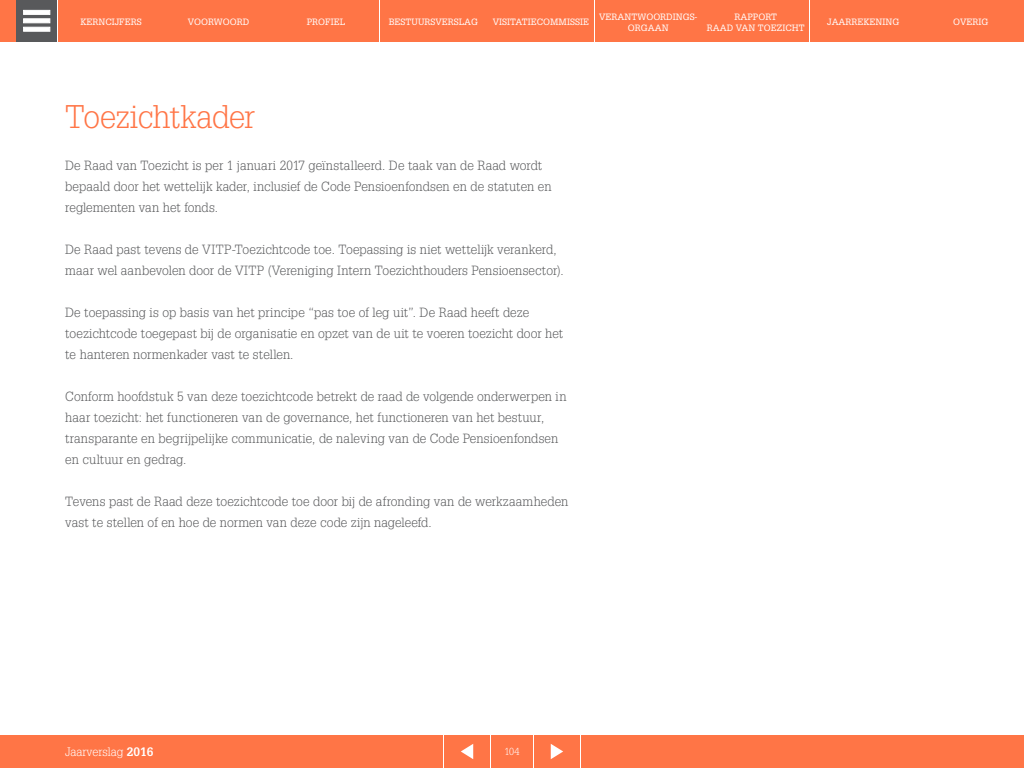
<style>
.page{position:relative;width:1024px;height:768px;background:#fff}
.page>*{position:absolute;margin:0;border:0;box-sizing:border-box;transform-origin:0 0}
.t1{font:300 32px "Glypha LT Std";letter-spacing:-.02em;color:#ff7546}
.t2{font:300 13px/21px "Glypha LT Std";color:#58595b}
.t3{font:300 12px "Glypha LT Std";color:#fff}
.t4{font:300 10px "Glypha LT Std";color:#fff}
.t5{font:9px/10.7px "Glypha LT Std";color:#fff;text-align:center}
.s1{font-weight:700}
</style>
<div class="page">
<div style="left:0;top:735px;width:443px;height:33px;background:#ff7546"></div>
<div style="left:581px;top:735px;width:443px;height:33px;background:#ff7546"></div>
<div style="left:444px;top:735px;width:46px;height:33px;background:#ff7546"></div>
<svg style="left:461px;top:744px;width:12px;height:15px"></svg>
<div style="left:534px;top:735px;width:46px;height:33px;background:#ff7546"></div>
<svg style="left:551px;top:744px;width:12px;height:15px"></svg>
<div style="left:491px;top:735px;width:42px;height:33px;background:#ff7546"></div>
<div style="left:58px;top:0;width:106px;height:42px;background:#ff7546"></div>
<div style="left:165px;top:0;width:107px;height:42px;background:#ff7546"></div>
<div style="left:273px;top:0;width:106px;height:42px;background:#ff7546"></div>
<div style="left:380px;top:0;width:107px;height:42px;background:#ff7546"></div>
<div style="left:810px;top:0;width:107px;height:42px;background:#ff7546"></div>
<div style="left:595px;top:0;width:107px;height:42px;background:#ff7546"></div>
<div style="left:703px;top:0;width:106px;height:42px;background:#ff7546"></div>
<div style="left:918px;top:0;width:106px;height:42px;background:#ff7546"></div>
<div style="left:488px;top:0;width:106px;height:42px;background:#ff7546"></div>
<div style="left:17px;top:0;width:40px;height:42px;background:#58595b"></div>
<div style="left:23px;top:10px;width:27px;height:5px;background:#fff"></div>
<svg style="left:23px;top:18px;width:27px;height:5px"></svg>
<svg style="left:23px;top:27px;width:27px;height:5px"></svg>
<div style="left:0;top:0;width:16px;height:42px;background:#ff7546"></div>
<p class="t5" style="left:599px;top:11px;width:100px">VERANTWOORDINGS-<br>ORGAAN</p>
<p class="t5" style="left:707px;top:11px;width:99px">RAPPORT<br>RAAD VAN TOEZICHT</p>
<p class="t5" style="left:80px;top:16px;width:63px">KERNCIJFERS</p>
<p class="t5" style="left:188px;top:16px;width:63px">VOORWOORD</p>
<p class="t5" style="left:307px;top:16px;width:40px">PROFIEL</p>
<p class="t5" style="left:389px;top:16px;width:91px">BESTUURSVERSLAG</p>
<p class="t5" style="left:827px;top:16px;width:74px">JAARREKENING</p>
<p class="t5" style="left:493px;top:16px;width:98px">VISITATIECOMMISSIE</p>
<p class="t5" style="left:953px;top:16px;width:37px">OVERIG</p>
<h1 class="t1" style="left:65px;top:98px;width:192px">Toezichtkader</h1>
<p class="t2" style="left:65px;top:155px;width:488px">De Raad van Toezicht is per 1 januari 2017 geïnstalleerd. De taak van de Raad wordt bepaald door het wettelijk kader, inclusief de Code Pensioenfondsen en de statuten en reglementen van het fonds.</p>
<p class="t2" style="left:65px;top:239px;width:500px">De Raad past tevens de VITP-Toezichtcode toe. Toepassing is niet wettelijk verankerd, maar wel aanbevolen door de VITP (Vereniging Intern Toezichthouders Pensioensector).</p>
<p class="t2" style="left:65px;top:302px;width:499px">De toepassing is op basis van het principe “pas toe of leg uit”. De Raad heeft deze toezichtcode toegepast bij de organisatie en opzet van de uit te voeren toezicht door het te hanteren normenkader vast te stellen.</p>
<p class="t2" style="left:65px;top:386px;width:503px">Conform hoofdstuk 5 van deze toezichtcode betrekt de raad de volgende onderwerpen in haar toezicht: het functioneren van de governance, het functioneren van het bestuur, transparante en begrijpelijke communicatie, de naleving van de Code Pensioenfondsen en cultuur en gedrag.</p>
<p class="t2" style="left:65px;top:491px;width:505px">Tevens past de Raad deze toezichtcode toe door bij de afronding van de werkzaamheden vast te stellen of en hoe de normen van deze code zijn nageleefd.</p>
<p class="t3" style="left:65px;top:745px;width:90px">Jaarverslag <span class="s1">2016</span></p>
<p class="t4" style="left:505px;top:746px;width:16px">104</p>
</div>
